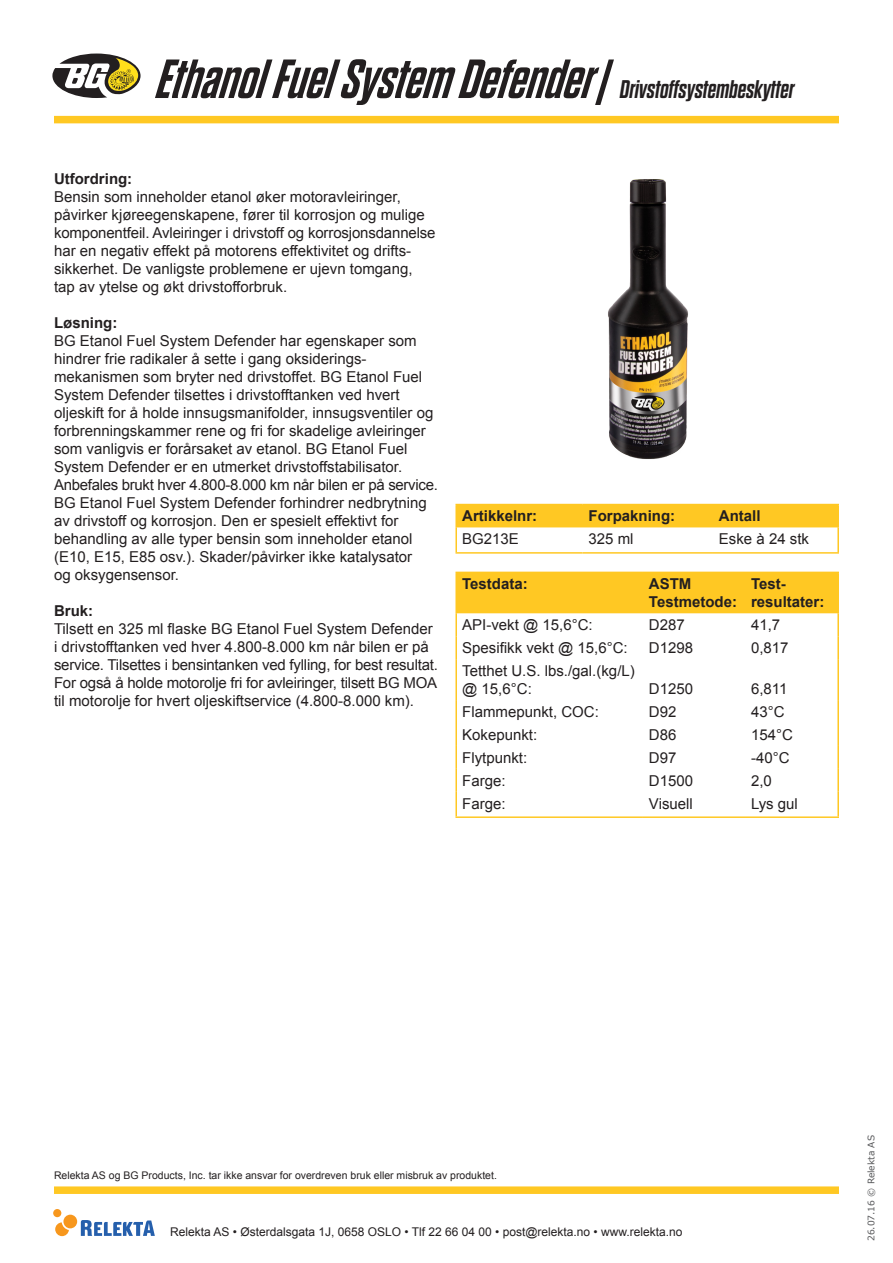
<style>
.page{position:relative;width:893px;height:1263px;background:#fff}
.page>*{position:absolute;margin:0;border:0;box-sizing:border-box;transform-origin:0 0}
.produktnavn{font:italic 700 55.05px "Dharma Gothic E";color:#231f20}
.Brødtekst{font:15px/18px "Arial";color:#231f20}
.celle{font:15px/18px "Arial";color:#231f20}
.Brødtekst_tittel{font:700 15px/18px "Arial";color:#231f20}
.t1{font:12px "Arial";color:#231f20}
.t2{font:10.5px "Arial";color:#231f20}
.t3{font:9px "Verdana";color:#57585a}
.s1{font-size:25.5px}
</style>
<div class="page">
<svg style="left:52px;top:54px;width:89px;height:44px"></svg>
<div style="left:54px;top:116px;width:785px;height:7px;background:#ffc823"></div>
<div style="left:54px;top:1186px;width:785px;height:8px;background:#ffc823"></div>
<svg style="left:55px;top:1222px;width:14px;height:14px"></svg>
<div style="left:53px;top:1209px;width:8px;height:8px;background:#f7971d;border-radius:50%"></div>
<svg style="left:81px;top:1220px;width:74px;height:16px"></svg>
<div style="left:63px;top:1214px;width:14px;height:14px;background:#f7971d;border-radius:50%"></div>
<img style="left:608px;top:179px;width:80px;height:280px">
<div style="left:457px;top:505px;width:380px;height:22px;background:#ffc823"></div>
<hr style="left:455px;top:527px;width:2px;height:25px;background:#ffc823">
<hr style="left:837px;top:527px;width:2px;height:25px;background:#ffc823">
<hr style="left:455px;top:552px;width:128px;height:2px;background:#ffc823">
<hr style="left:583px;top:552px;width:130px;height:2px;background:#ffc823">
<hr style="left:713px;top:552px;width:126px;height:2px;background:#ffc823">
<hr style="left:455px;top:504px;width:128px;height:1px;background:#ffc823">
<hr style="left:455px;top:505px;width:2px;height:22px;background:#ffc823">
<hr style="left:583px;top:504px;width:130px;height:1px;background:#ffc823">
<hr style="left:713px;top:504px;width:126px;height:1px;background:#ffc823">
<hr style="left:837px;top:505px;width:2px;height:22px;background:#ffc823">
<div style="left:457px;top:573px;width:380px;height:40px;background:#ffc823"></div>
<hr style="left:455px;top:613px;width:2px;height:23px;background:#ffc823">
<hr style="left:837px;top:613px;width:2px;height:23px;background:#ffc823">
<hr style="left:455px;top:636px;width:2px;height:23px;background:#ffc823">
<hr style="left:837px;top:636px;width:2px;height:23px;background:#ffc823">
<hr style="left:455px;top:659px;width:2px;height:41px;background:#ffc823">
<hr style="left:837px;top:659px;width:2px;height:41px;background:#ffc823">
<hr style="left:455px;top:700px;width:2px;height:23px;background:#ffc823">
<hr style="left:837px;top:700px;width:2px;height:23px;background:#ffc823">
<hr style="left:455px;top:723px;width:2px;height:23px;background:#ffc823">
<hr style="left:837px;top:723px;width:2px;height:23px;background:#ffc823">
<hr style="left:455px;top:746px;width:2px;height:23px;background:#ffc823">
<hr style="left:837px;top:746px;width:2px;height:23px;background:#ffc823">
<hr style="left:455px;top:769px;width:2px;height:23px;background:#ffc823">
<hr style="left:837px;top:769px;width:2px;height:23px;background:#ffc823">
<hr style="left:455px;top:792px;width:2px;height:24px;background:#ffc823">
<hr style="left:837px;top:792px;width:2px;height:24px;background:#ffc823">
<hr style="left:455px;top:816px;width:188px;height:2px;background:#ffc823">
<hr style="left:643px;top:816px;width:102px;height:2px;background:#ffc823">
<hr style="left:745px;top:816px;width:94px;height:2px;background:#ffc823">
<hr style="left:455px;top:572px;width:188px;height:1px;background:#ffc823">
<hr style="left:455px;top:573px;width:2px;height:40px;background:#ffc823">
<hr style="left:643px;top:572px;width:102px;height:1px;background:#ffc823">
<hr style="left:745px;top:572px;width:94px;height:1px;background:#ffc823">
<hr style="left:837px;top:573px;width:2px;height:40px;background:#ffc823">
<p class="produktnavn" style="left:155px;top:51px;width:644px">Ethanol Fuel System Defender| <span class="s1">Drivstoffsystembeskytter</span></p>
<p class="Brødtekst_tittel" style="left:54px;top:170px;width:80px">Utfordring:</p>
<p class="Brødtekst" style="left:54px;top:188px;width:383px">Bensin som inneholder etanol øker motoravleiringer, påvirker kjøreegenskapene, fører til korrosjon og mulige komponentfeil. Avleiringer i drivstoff og korrosjonsdannelse har en negativ effekt på motorens effektivitet og drifts&shy;sikkerhet. De vanligste problemene er ujevn tomgang, tap av ytelse og økt drivstofforbruk.</p>
<p class="Brødtekst_tittel" style="left:54px;top:314px;width:65px">Løsning:</p>
<p class="Brødtekst" style="left:54px;top:332px;width:385px">BG Etanol Fuel System Defender har egenskaper som hindrer frie radikaler å sette i gang oksiderings&shy;mekanismen som bryter ned drivstoffet. BG Etanol Fuel System Defender tilsettes i drivstofftanken ved hvert oljeskift for å holde innsugsmanifolder, innsugsventiler og forbrenningskammer rene og fri for skadelige avleiringer som vanligvis er forårsaket av etanol. BG Etanol Fuel System Defender er en utmerket drivstoffstabilisator.<br>Anbefales brukt hver 4.800-8.000 km når bilen er på service.<br>BG Etanol Fuel System Defender forhindrer nedbrytning av drivstoff og korrosjon. Den er spesielt effektivt for behandling av alle typer bensin som inneholder etanol (E10, E15, E85 osv.). Skader/påvirker ikke katalysator<br>og oksygensensor.</p>
<p class="Brødtekst_tittel" style="left:54px;top:602px;width:41px">Bruk:</p>
<p class="Brødtekst" style="left:54px;top:620px;width:385px">Tilsett en 325 ml flaske BG Etanol Fuel System Defender i drivstofftanken ved hver 4.800-8.000 km når bilen er på service. Tilsettes i bensintanken ved fylling, for best resultat.<br>For også å holde motorolje fri for avleiringer, tilsett BG MOA til motorolje for hvert oljeskiftservice (4.800-8.000 km).</p>
<p class="Brødtekst_tittel" style="left:462px;top:508px;width:77px">Artikkelnr:</p>
<p class="Brødtekst_tittel" style="left:589px;top:508px;width:88px">Forpakning:</p>
<p class="Brødtekst_tittel" style="left:719px;top:508px;width:43px">Antall</p>
<p class="celle" style="left:462px;top:530px;width:58px">BG213E</p>
<p class="celle" style="left:589px;top:530px;width:47px">325 ml</p>
<p class="celle" style="left:719px;top:530px;width:92px">Eske à 24 stk</p>
<p class="Brødtekst_tittel" style="left:462px;top:575px;width:67px">Testdata:</p>
<p class="Brødtekst_tittel" style="left:649px;top:575px;width:90px">ASTM<br>Testmetode:</p>
<p class="Brødtekst_tittel" style="left:751px;top:575px;width:75px">Test&shy;resultater:</p>
<p class="celle" style="left:462px;top:616px;width:132px">API-vekt @ 15,6°C:</p>
<p class="celle" style="left:649px;top:616px;width:37px">D287</p>
<p class="celle" style="left:751px;top:616px;width:31px">41,7</p>
<p class="celle" style="left:462px;top:639px;width:167px">Spesifikk vekt @ 15,6°C:</p>
<p class="celle" style="left:649px;top:639px;width:46px">D1298</p>
<p class="celle" style="left:751px;top:639px;width:39px">0,817</p>
<p class="celle" style="left:462px;top:662px;width:174px">Tetthet U.S. lbs./gal.(kg/L) @ 15,6°C:</p>
<p class="celle" style="left:649px;top:680px;width:46px">D1250</p>
<p class="celle" style="left:751px;top:680px;width:38px">6,811</p>
<p class="celle" style="left:462px;top:703px;width:138px">Flammepunkt, COC:</p>
<p class="celle" style="left:649px;top:703px;width:29px">D92</p>
<p class="celle" style="left:751px;top:703px;width:35px">43°C</p>
<p class="celle" style="left:462px;top:726px;width:77px">Kokepunkt:</p>
<p class="celle" style="left:649px;top:726px;width:29px">D86</p>
<p class="celle" style="left:751px;top:726px;width:43px">154°C</p>
<p class="celle" style="left:462px;top:749px;width:67px">Flytpunkt:</p>
<p class="celle" style="left:649px;top:749px;width:29px">D97</p>
<p class="celle" style="left:751px;top:749px;width:40px">-40°C</p>
<p class="celle" style="left:462px;top:772px;width:45px">Farge:</p>
<p class="celle" style="left:649px;top:772px;width:46px">D1500</p>
<p class="celle" style="left:751px;top:772px;width:22px">2,0</p>
<p class="celle" style="left:462px;top:794px;width:45px">Farge:</p>
<p class="celle" style="left:649px;top:794px;width:45px">Visuell</p>
<p class="celle" style="left:751px;top:794px;width:48px">Lys gul</p>
<p class="t2" style="left:54px;top:1168px;width:444px">Relekta AS og BG Products, Inc. tar ikke ansvar for overdreven bruk eller misbruk av produktet.</p>
<p class="t1" style="left:170px;top:1224px;width:514px">Relekta AS • Østerdalsgata 1J, 0658 OSLO • Tlf 22 66 04 00 • post@relekta.no • www.relekta.no</p>
<p class="t3" style="left:865px;top:1241px;width:108px;rotate:-90deg">26.07.16 © Relekta AS</p>
</div>
